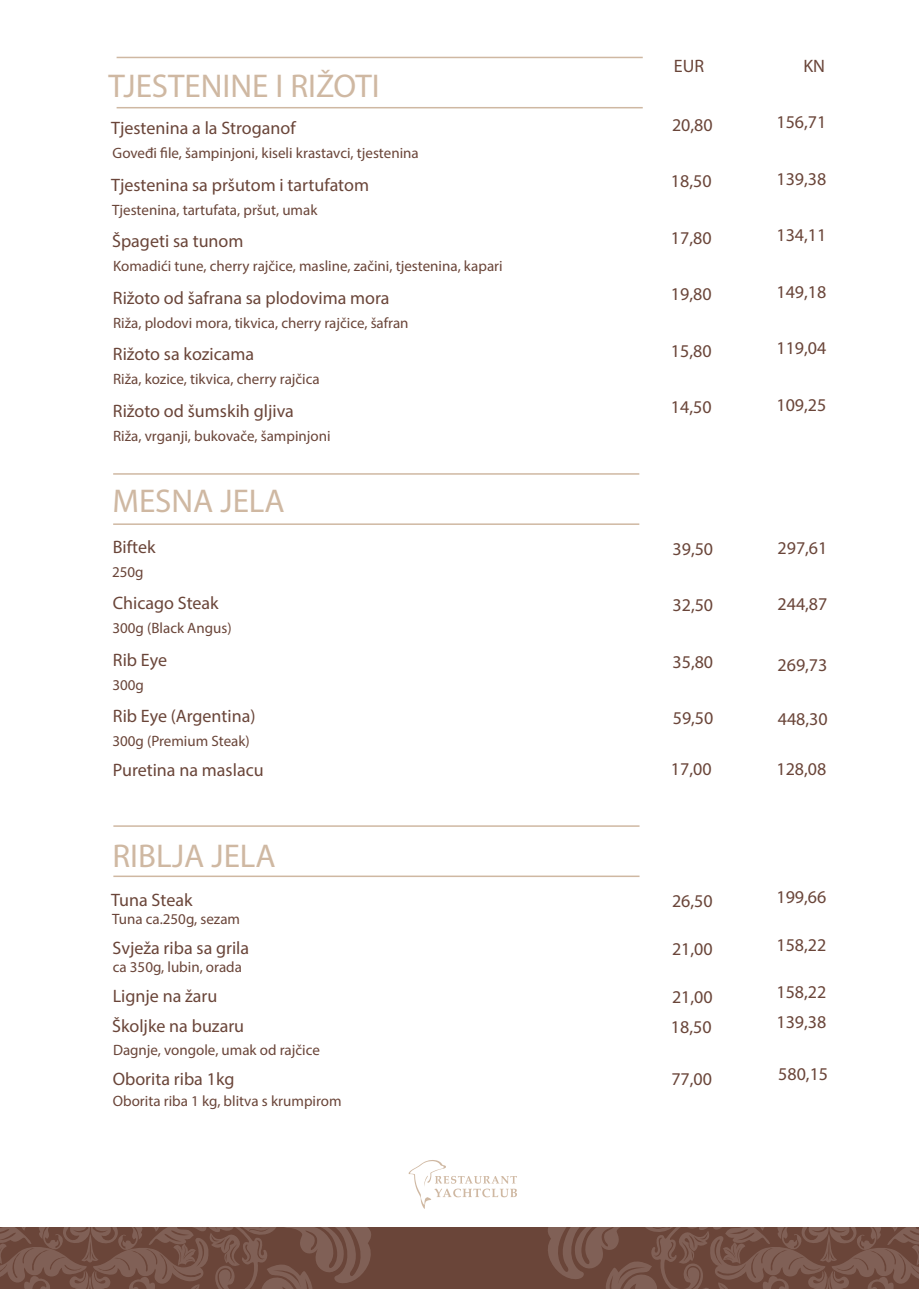
<style>
.page{position:relative;width:919px;height:1289px;background:#fff}
.page>*{position:absolute;margin:0;border:0;box-sizing:border-box;transform-origin:0 0}
.NEWS_GOTHIC_STD{font:33px "Myriad Pro";color:#cfb8a2}
.NEWS_GOTHIC_STD-2{font:18px "Myriad Pro";color:#6a4539}
.NEWS_GOTHIC_STD-3{font:15px "Myriad Pro";color:#6a4539}
</style>
<div class="page">
<svg style="left:408px;top:1160px;width:109px;height:48px"></svg>
<div style="left:0;top:1226px;width:918px;height:62px;background:#6a4539"></div>
<svg style="left:0;top:1226px;width:380px;height:62px"></svg>
<svg style="left:539px;top:1226px;width:379px;height:62px"></svg>
<hr style="left:113px;top:523px;width:526px;height:2px;background:#cfb8a2">
<hr style="left:117px;top:107px;width:525px;height:1px;background:#cfb8a2">
<hr style="left:113px;top:875px;width:526px;height:2px;background:#cfb8a2">
<hr style="left:113px;top:473px;width:526px;height:1px;background:#cfb8a2">
<hr style="left:117px;top:57px;width:525px;height:1px;background:#cfb8a2">
<hr style="left:113px;top:825px;width:526px;height:1px;background:#cfb8a2">
<p class="NEWS_GOTHIC_STD" style="left:108px;top:66px;width:273px">TJESTENINE I RIŽOTI</p>
<p class="NEWS_GOTHIC_STD-2" style="left:111px;top:117px;width:186px">Tjestenina a la Stroganof</p>
<p class="NEWS_GOTHIC_STD-3" style="left:113px;top:144px;width:307px">Goveđi file, šampinjoni, kiseli krastavci, tjestenina</p>
<p class="NEWS_GOTHIC_STD-2" style="left:111px;top:173px;width:259px">Tjestenina sa pršutom i tartufatom</p>
<p class="NEWS_GOTHIC_STD-3" style="left:112px;top:200px;width:207px">Tjestenina, tartufata, pršut, umak</p>
<p class="NEWS_GOTHIC_STD-2" style="left:112px;top:230px;width:133px">Špageti sa tunom</p>
<p class="NEWS_GOTHIC_STD-3" style="left:113px;top:257px;width:391px">Komadići tune, cherry rajčice, masline, začini, tjestenina, kapari</p>
<p class="NEWS_GOTHIC_STD-2" style="left:113px;top:286px;width:278px">Rižoto od šafrana sa plodovima mora</p>
<p class="NEWS_GOTHIC_STD-3" style="left:113px;top:313px;width:297px">Riža, plodovi mora, tikvica, cherry rajčice, šafran</p>
<p class="NEWS_GOTHIC_STD-2" style="left:113px;top:343px;width:143px">Rižoto sa kozicama</p>
<p class="NEWS_GOTHIC_STD-3" style="left:113px;top:370px;width:208px">Riža, kozice, tikvica, cherry rajčica</p>
<p class="NEWS_GOTHIC_STD-2" style="left:113px;top:399px;width:183px">Rižoto od šumskih gljiva</p>
<p class="NEWS_GOTHIC_STD-3" style="left:113px;top:426px;width:219px">Riža, vrganji, bukovače, šampinjoni</p>
<p class="NEWS_GOTHIC_STD" style="left:112px;top:480px;width:174px">MESNA JELA</p>
<p class="NEWS_GOTHIC_STD-2" style="left:113px;top:535px;width:44px">Biftek</p>
<p class="NEWS_GOTHIC_STD-3" style="left:112px;top:562px;width:33px">250g</p>
<p class="NEWS_GOTHIC_STD-2" style="left:113px;top:592px;width:107px">Chicago Steak</p>
<p class="NEWS_GOTHIC_STD-3" style="left:112px;top:619px;width:121px">300g (Black Angus)</p>
<p class="NEWS_GOTHIC_STD-2" style="left:113px;top:648px;width:56px">Rib Eye</p>
<p class="NEWS_GOTHIC_STD-3" style="left:112px;top:675px;width:33px">300g</p>
<p class="NEWS_GOTHIC_STD-2" style="left:113px;top:705px;width:144px">Rib Eye (Argentina)</p>
<p class="NEWS_GOTHIC_STD-3" style="left:112px;top:732px;width:139px">300g (Premium Steak)</p>
<p class="NEWS_GOTHIC_STD-2" style="left:113px;top:759px;width:152px">Puretina na maslacu</p>
<p class="NEWS_GOTHIC_STD" style="left:112px;top:836px;width:165px">RIBLJA JELA</p>
<p class="NEWS_GOTHIC_STD-2" style="left:111px;top:888px;width:83px">Tuna Steak</p>
<p class="NEWS_GOTHIC_STD-3" style="left:112px;top:909px;width:129px">Tuna ca.250g, sezam</p>
<p class="NEWS_GOTHIC_STD-2" style="left:113px;top:937px;width:138px">Svježa riba sa grila</p>
<p class="NEWS_GOTHIC_STD-3" style="left:113px;top:957px;width:131px">ca 350g, lubin, orada</p>
<p class="NEWS_GOTHIC_STD-2" style="left:113px;top:985px;width:106px">Lignje na žaru</p>
<p class="NEWS_GOTHIC_STD-2" style="left:112px;top:1015px;width:133px">Školjke na buzaru</p>
<p class="NEWS_GOTHIC_STD-3" style="left:113px;top:1040px;width:208px">Dagnje, vongole, umak od rajčice</p>
<p class="NEWS_GOTHIC_STD-2" style="left:113px;top:1067px;width:123px">Oborita riba 1kg</p>
<p class="NEWS_GOTHIC_STD-3" style="left:113px;top:1092px;width:230px">Oborita riba 1 kg, blitva s krumpirom</p>
<p class="NEWS_GOTHIC_STD-2" style="left:674px;top:55px;width:32px">EUR</p>
<p class="NEWS_GOTHIC_STD-2" style="left:803px;top:55px;width:23px">KN</p>
<p class="NEWS_GOTHIC_STD-2" style="left:672px;top:113px;width:42px">20,80</p>
<p class="NEWS_GOTHIC_STD-2" style="left:776px;top:111px;width:51px">156,71</p>
<p class="NEWS_GOTHIC_STD-2" style="left:671px;top:170px;width:42px">18,50</p>
<p class="NEWS_GOTHIC_STD-2" style="left:776px;top:167px;width:51px">139,38</p>
<p class="NEWS_GOTHIC_STD-2" style="left:671px;top:226px;width:42px">17,80</p>
<p class="NEWS_GOTHIC_STD-2" style="left:776px;top:224px;width:51px">134,11</p>
<p class="NEWS_GOTHIC_STD-2" style="left:671px;top:283px;width:42px">19,80</p>
<p class="NEWS_GOTHIC_STD-2" style="left:776px;top:280px;width:51px">149,18</p>
<p class="NEWS_GOTHIC_STD-2" style="left:671px;top:339px;width:42px">15,80</p>
<p class="NEWS_GOTHIC_STD-2" style="left:776px;top:337px;width:51px">119,04</p>
<p class="NEWS_GOTHIC_STD-2" style="left:671px;top:396px;width:42px">14,50</p>
<p class="NEWS_GOTHIC_STD-2" style="left:776px;top:393px;width:51px">109,25</p>
<p class="NEWS_GOTHIC_STD-2" style="left:672px;top:538px;width:42px">39,50</p>
<p class="NEWS_GOTHIC_STD-2" style="left:777px;top:537px;width:51px">297,61</p>
<p class="NEWS_GOTHIC_STD-2" style="left:672px;top:594px;width:42px">32,50</p>
<p class="NEWS_GOTHIC_STD-2" style="left:777px;top:593px;width:51px">244,87</p>
<p class="NEWS_GOTHIC_STD-2" style="left:672px;top:651px;width:42px">35,80</p>
<p class="NEWS_GOTHIC_STD-2" style="left:672px;top:706px;width:42px">59,50</p>
<p class="NEWS_GOTHIC_STD-2" style="left:671px;top:758px;width:42px">17,00</p>
<p class="NEWS_GOTHIC_STD-2" style="left:777px;top:654px;width:51px">269,73</p>
<p class="NEWS_GOTHIC_STD-2" style="left:777px;top:708px;width:51px">448,30</p>
<p class="NEWS_GOTHIC_STD-2" style="left:776px;top:757px;width:51px">128,08</p>
<p class="NEWS_GOTHIC_STD-2" style="left:672px;top:890px;width:42px">26,50</p>
<p class="NEWS_GOTHIC_STD-2" style="left:672px;top:938px;width:42px">21,00</p>
<p class="NEWS_GOTHIC_STD-2" style="left:672px;top:985px;width:42px">21,00</p>
<p class="NEWS_GOTHIC_STD-2" style="left:671px;top:1015px;width:42px">18,50</p>
<p class="NEWS_GOTHIC_STD-2" style="left:671px;top:1067px;width:42px">77,00</p>
<p class="NEWS_GOTHIC_STD-2" style="left:776px;top:885px;width:51px">199,66</p>
<p class="NEWS_GOTHIC_STD-2" style="left:776px;top:933px;width:51px">158,22</p>
<p class="NEWS_GOTHIC_STD-2" style="left:776px;top:980px;width:51px">158,22</p>
<p class="NEWS_GOTHIC_STD-2" style="left:776px;top:1010px;width:51px">139,38</p>
<p class="NEWS_GOTHIC_STD-2" style="left:778px;top:1063px;width:51px">580,15</p>
</div>
